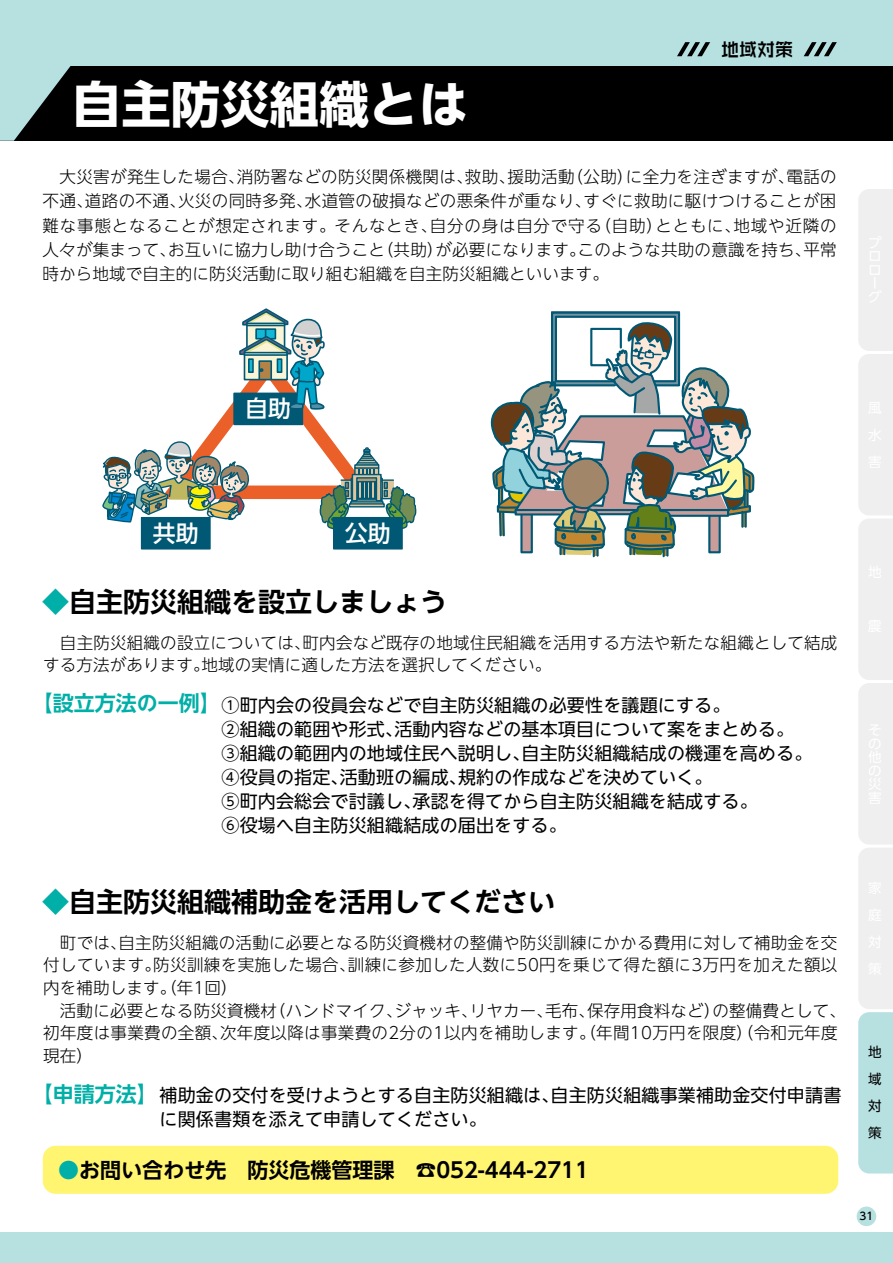
<style>
.page{position:relative;width:893px;height:1263px;background:#fff}
.page>*{position:absolute;margin:0;border:0;box-sizing:border-box;transform-origin:0 0}
.t1{font:700 49.5px "UD Shin Go NT Pro";color:#fff}
.t2{font:700 27px "UD Shin Go NT Pro De";color:#000}
.t3{font:500 22.95px "UD Shin Go Pro";color:#fff}
.t4{font:700 21px "UD Shin Go NT Pro De";color:#000}
.t5{font:700 21px "UD Shin Go NT Pro De";color:#00afa7}
.t6{font:18px/24px "UD Shin Go NT Pro";letter-spacing:.01em;color:#000}
.t7{font:18px "True Line G Bold RKSJ H";color:#000}
.t8{font:300 16.5px/22.5px "UD Shin Go NT Pro";letter-spacing:.015em;color:#000}
.t9{font:13.5px/27px "UD Shin Go Pro";color:#000;text-align:justify}
.t10{font:500 10.5px "UD Shin Go NT Pro";color:#000}
.s1{color:#00afa7}
</style>
<div class="page">
<div style="left:0;top:65px;width:893px;height:76px;background:#000"></div>
<div style="left:0;top:0;width:893px;height:66px;background:#b7e0e1"></div>
<div style="left:0;top:1232px;width:893px;height:31px;background:#b7e0e1"></div>
<div style="left:857px;top:1206px;width:19px;height:20px;background:#b7e0e1;border-radius:50%"></div>
<svg style="left:0;top:66px;width:71px;height:75px"></svg>
<svg style="left:677px;top:42px;width:33px;height:14px"></svg>
<svg style="left:804px;top:42px;width:33px;height:14px"></svg>
<div style="left:43px;top:1146px;width:795px;height:48px;background:#fff571;border-radius:13px"></div>
<div style="left:142px;top:518px;width:68px;height:31px;background:#005874"></div>
<div style="left:141px;top:517px;width:70px;height:32px;border:1px solid #005874"></div>
<div style="left:334px;top:518px;width:68px;height:31px;background:#005874"></div>
<div style="left:333px;top:517px;width:70px;height:32px;border:1px solid #005874"></div>
<svg style="left:102px;top:308px;width:315px;height:222px"></svg>
<svg style="left:490px;top:311px;width:265px;height:245px"></svg>
<svg style="left:858px;top:189px;width:35px;height:985px"></svg>
<h1 class="t1" style="left:72px;top:64px;width:397px">自主防災組織とは</h1>
<p class="t7" style="left:721px;top:40px;width:73px">地域対策</p>
<p class="t8" style="left:43px;top:165px;width:796px;line-height:24px;text-align:justify">　大災害が発生した場合、消防署などの防災関係機関は、救助、援助活動（公助）に全力を注ぎますが、電話の不通、道路の不通、火災の同時多発、水道管の破損などの悪条件が重なり、すぐに救助に駆けつけることが困難な事態となることが想定されます。そんなとき、自分の身は自分で守る（自助）とともに、地域や近隣の人々が集まって、お互いに協力し助け合うこと（共助）が必要になります。このような共助の意識を持ち、平常時から地域で自主的に防災活動に取り組む組織を自主防災組織といいます。</p>
<h3 class="t3" style="left:245px;top:390px;width:47px">自助</h3>
<h3 class="t3" style="left:153px;top:514px;width:47px">共助</h3>
<h3 class="t3" style="left:345px;top:514px;width:47px">公助</h3>
<h2 class="t2" style="left:42px;top:580px;width:407px"><span class="s1">◆</span>自主防災組織を設立しましょう</h2>
<p class="t8" style="left:43px;top:631px;width:796px">　自主防災組織の設立については、町内会など既存の地域住民組織を活用する方法や新たな組織として結成する方法があります。地域の実情に適した方法を選択してください。</p>
<p class="t5" style="left:32px;top:686px;width:190px">【設立方法の一例】</p>
<p class="t6" style="left:222px;top:692px;width:592px">①町内会の役員会などで自主防災組織の必要性を議題にする。<br>②組織の範囲や形式、活動内容などの基本項目について案をまとめる。③組織の範囲内の地域住民へ説明し、自主防災組織結成の機運を高める。④役員の指定、活動班の編成、規約の作成などを決めていく。<br>⑤町内会総会で討議し、承認を得てから自主防災組織を結成する。<br>⑥役場へ自主防災組織結成の届出をする。</p>
<h2 class="t2" style="left:42px;top:880px;width:515px"><span class="s1">◆</span>自主防災組織補助金を活用してください</h2>
<p class="t8" style="left:43px;top:931px;width:804px">　町では、自主防災組織の活動に必要となる防災資機材の整備や防災訓練にかかる費用に対して補助金を交付しています。防災訓練を実施した場合、訓練に参加した人数に50円を乗じて得た額に3万円を加えた額以内を補助します。（年1回）<br>　活動に必要となる防災資機材（ハンドマイク、ジャッキ、リヤカー、毛布、保存用食料など）の整備費として、初年度は事業費の全額、次年度以降は事業費の2分の1以内を補助します。（年間10万円を限度）（令和元年度現在）</p>
<p class="t5" style="left:32px;top:1077px;width:127px">【申請方法】</p>
<p class="t6" style="left:160px;top:1083px;width:683px">補助金の交付を受けようとする自主防災組織は、自主防災組織事業補助金交付申請書に関係書類を添えて申請してください。</p>
<p class="t4" style="left:58px;top:1153px;width:532px"><span class="s1">●</span>お問い合わせ先　防災危機管理課　☎052-444-2711</p>
<p class="t9" style="left:868px;top:1038px;width:15px">地域対策</p>
<p class="t10" style="left:859px;top:1208px;width:15px">31</p>
</div>
